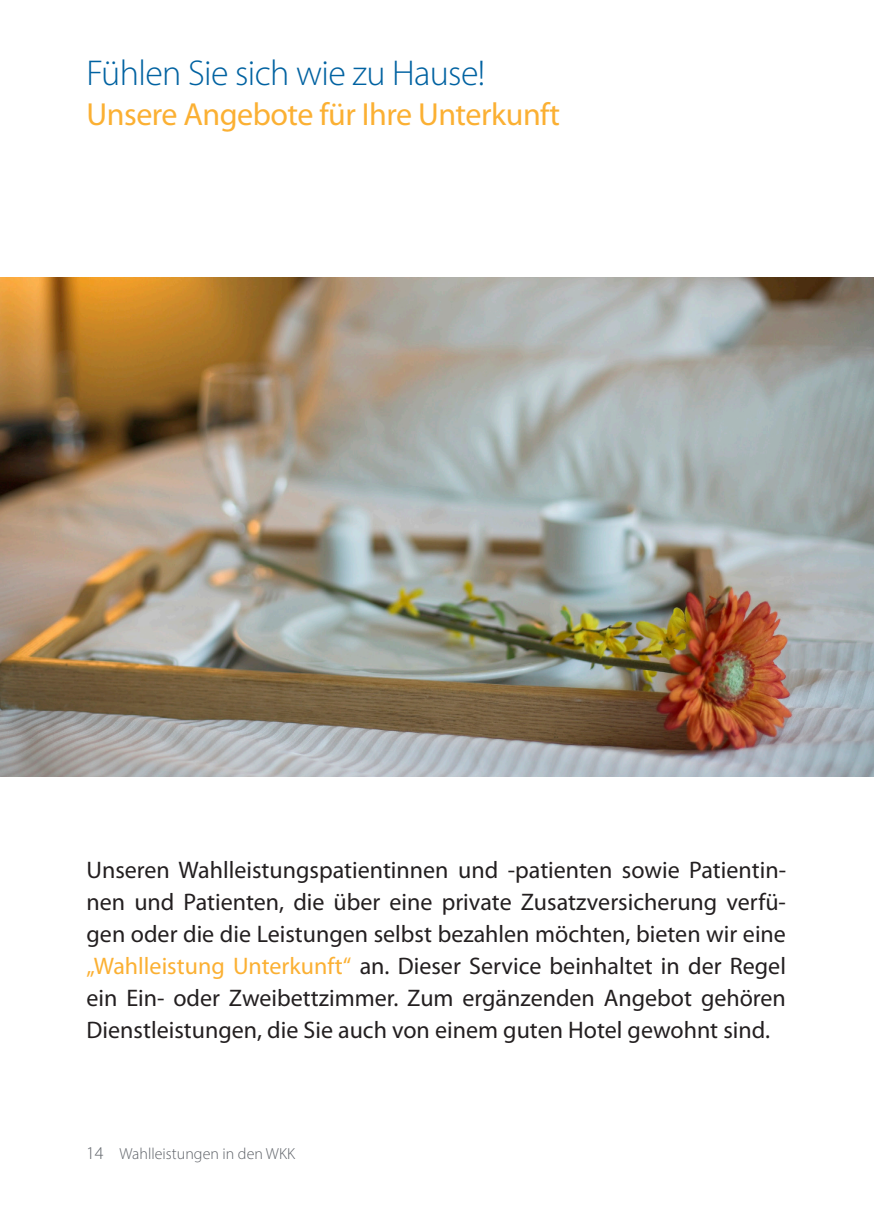
<style>
.page{position:relative;width:874px;height:1225px;background:#fff}
.page>*{position:absolute;margin:0;border:0;box-sizing:border-box;transform-origin:0 0}
.t1{font:36px "Myriad Variable Concept";letter-spacing:-.02em;color:#0062a1}
.t2{font:32px "Myriad Pro";letter-spacing:-.015em;color:#fbb033}
.t3{font:24px/32px "Myriad Pro";color:#231f20;text-align:justify}
.t4{font:16px "Myriad Variable Concept";color:#5f6369}
.s1{color:#fbb033}
.s2{font-size:18px}
</style>
<div class="page">
<img style="left:0;top:278px;width:873px;height:499px">
<h1 class="t1" style="left:87px;top:52px;width:400px">Fühlen Sie sich wie zu Hause!</h1>
<h2 class="t2" style="left:87px;top:94px;width:475px">Unsere Angebote für Ihre Unterkunft</h2>
<p class="t3" style="left:86px;top:854px;width:700px">Unseren Wahlleistungspatientinnen und -patienten sowie Patientin&shy;nen und Patienten, die über eine private Zusatzversicherung verfü&shy;gen oder die die Leistungen selbst bezahlen möchten, bieten wir eine <span class="s1">„Wahlleistung Unterkunft“</span> an. Dieser Service beinhaltet in der Regel ein Ein- oder Zweibettzimmer. Zum ergänzenden Angebot gehören Dienstleistungen, die Sie auch von einem guten Hotel gewohnt sind.</p>
<p class="t4" style="left:86px;top:1144px;width:210px"><span class="s2">14</span> Wahlleistungen in den WKK</p>
</div>
